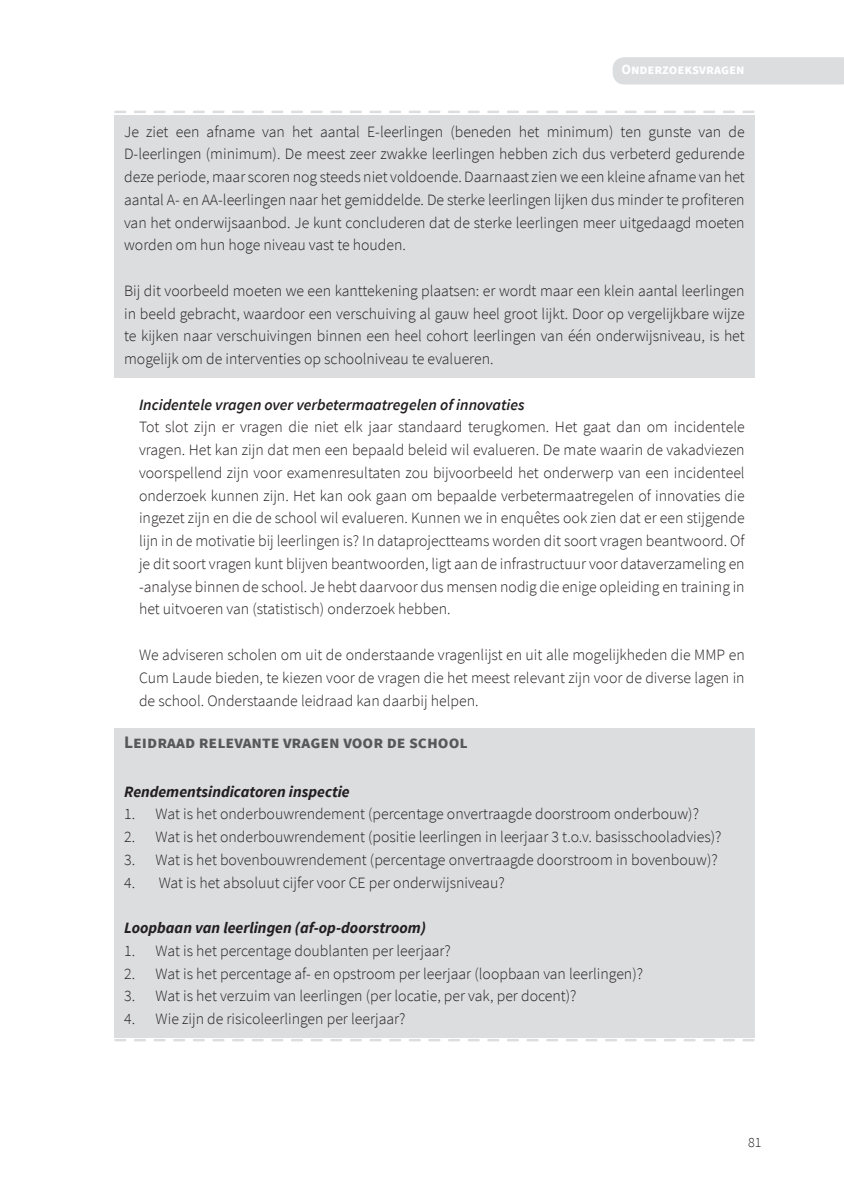
<style>
.page{position:relative;width:844px;height:1191px;background:#fff}
.page>*{position:absolute;margin:0;border:0;box-sizing:border-box;transform-origin:0 0}
.Kader_heading{font:700 17.5px "Source Sans Pro";color:#57585a}
.Body_1st{font:300 15.75px/22.8px "Source Sans Pro";color:#231f20;text-align:justify}
.Body_Kader{font:300 15.75px/22.8px "Source Sans Pro";color:#231f20;text-align:justify}
.Body{font:300 15.75px/22.8px "Source Sans Pro";color:#231f20;text-align:justify}
.Kader_title_2{font:italic 700 15.75px "Source Sans Pro";color:#231f20}
.Kop_2{font:italic 600 15.75px "Source Sans Pro";color:#231f20}
.t1{font:700 14px "Source Sans Pro";color:#fff}
.t2{font:300 14px "Source Sans Pro";color:#231f20}
</style>
<div class="page">
<div style="left:612px;top:57px;width:231px;height:27px;background:#dcdddf"></div>
<div style="left:114px;top:115px;width:640px;height:149px;background:#dcdddf"></div>
<div style="left:114px;top:251px;width:640px;height:36px;background:#dcdddf"></div>
<div style="left:114px;top:274px;width:640px;height:104px;background:#dcdddf"></div>
<div style="left:114px;top:728px;width:640px;height:37px;background:#dcdddf"></div>
<div style="left:114px;top:752px;width:640px;height:35px;background:#dcdddf"></div>
<div style="left:114px;top:775px;width:640px;height:35px;background:#dcdddf"></div>
<div style="left:114px;top:797px;width:640px;height:36px;background:#dcdddf"></div>
<div style="left:114px;top:820px;width:640px;height:36px;background:#dcdddf"></div>
<div style="left:114px;top:843px;width:640px;height:35px;background:#dcdddf"></div>
<div style="left:114px;top:866px;width:640px;height:35px;background:#dcdddf"></div>
<div style="left:114px;top:888px;width:640px;height:36px;background:#dcdddf"></div>
<div style="left:114px;top:911px;width:640px;height:36px;background:#dcdddf"></div>
<div style="left:114px;top:934px;width:640px;height:35px;background:#dcdddf"></div>
<div style="left:114px;top:957px;width:640px;height:35px;background:#dcdddf"></div>
<div style="left:114px;top:979px;width:640px;height:36px;background:#dcdddf"></div>
<div style="left:114px;top:1002px;width:640px;height:36px;background:#dcdddf"></div>
<svg style="left:115px;top:1039px;width:638px;height:2px"></svg>
<svg style="left:115px;top:111px;width:638px;height:2px"></svg>
<p class="t1" style="left:621px;top:60px;width:125px">Onderzoeksvragen</p>
<p class="Body_Kader" style="left:124px;top:120px;width:622px">Je ziet een afname van het aantal E-leerlingen (beneden het minimum) ten gunste van de D-leerlingen (minimum). De meest zeer zwakke leerlingen hebben zich dus verbeterd gedurende deze periode, maar scoren nog steeds niet voldoende. Daarnaast zien we een kleine afname van het aantal A- en AA-leerlingen naar het gemiddelde. De sterke leerlingen lijken dus minder te profiteren van het onderwijsaanbod. Je kunt concluderen dat de sterke leerlingen meer uitgedaagd moeten worden om hun hoge niveau vast te houden.</p>
<p class="Body_Kader" style="left:124px;top:279px;width:622px">Bij dit voorbeeld moeten we een kanttekening plaatsen: er wordt maar een klein aantal leerlingen in beeld gebracht, waardoor een verschuiving al gauw heel groot lijkt. Door op vergelijkbare wijze te kijken naar verschuivingen binnen een heel cohort leerlingen van één onderwijsniveau, is het mogelijk om de interventies op schoolniveau te evalueren.</p>
<p class="Kop_2" style="left:139px;top:394px;width:387px">Incidentele vragen over verbetermaatregelen of innovaties</p>
<p class="Body_1st" style="left:139px;top:416px;width:607px">Tot slot zijn er vragen die niet elk jaar standaard terugkomen. Het gaat dan om incidentele vragen. Het kan zijn dat men een bepaald beleid wil evalueren. De mate waarin de vakadviezen voorspellend zijn voor examenresultaten zou bijvoorbeeld het onderwerp van een incidenteel onderzoek kunnen zijn. Het kan ook gaan om bepaalde verbetermaatregelen of innovaties die ingezet zijn en die de school wil evalueren. Kunnen we in enquêtes ook zien dat er een stijgende lijn in de motivatie bij leerlingen is? In dataprojectteams worden dit soort vragen beantwoord. Of je dit soort vragen kunt blijven beantwoorden, ligt aan de infrastructuur voor dataverzameling en -analyse binnen de school. Je hebt daarvoor dus mensen nodig die enige opleiding en training in het uitvoeren van (statistisch) onderzoek hebben.</p>
<p class="Body" style="left:139px;top:643px;width:607px">We adviseren scholen om uit de onderstaande vragenlijst en uit alle mogelijkheden die MMP en Cum Laude bieden, te kiezen voor de vragen die het meest relevant zijn voor de diverse lagen in de school. Onderstaande leidraad kan daarbij helpen.</p>
<p class="Kader_heading" style="left:124px;top:730px;width:345px">Leidraad relevante vragen voor de school</p>
<p class="Kader_title_2" style="left:124px;top:780px;width:227px">Rendementsindicatoren inspectie</p>
<p class="Body_1st" style="left:124px;top:802px;width:576px">1. Wat is het onderbouwrendement (percentage onvertraagde doorstroom onderbouw)?</p>
<p class="Body_1st" style="left:124px;top:825px;width:598px">2. Wat is het onderbouwrendement (positie leerlingen in leerjaar 3 t.o.v. basisschooladvies)?</p>
<p class="Body_1st" style="left:124px;top:848px;width:595px">3. Wat is het bovenbouwrendement (percentage onvertraagde doorstroom in bovenbouw)?</p>
<p class="Body_1st" style="left:124px;top:871px;width:382px">4. Wat is het absoluut cijfer voor CE per onderwijsniveau?</p>
<p class="Kader_title_2" style="left:124px;top:917px;width:303px">Loopbaan van leerlingen (af-op-doorstroom)</p>
<p class="Body_1st" style="left:124px;top:939px;width:328px">1. Wat is het percentage doublanten per leerjaar?</p>
<p class="Body_1st" style="left:124px;top:962px;width:520px">2. Wat is het percentage af- en opstroom per leerjaar (loopbaan van leerlingen)?</p>
<p class="Body_1st" style="left:124px;top:984px;width:454px">3. Wat is het verzuim van leerlingen (per locatie, per vak, per docent)?</p>
<p class="Body_1st" style="left:124px;top:1007px;width:283px">4. Wie zijn de risicoleerlingen per leerjaar?</p>
<p class="t2" style="left:748px;top:1133px;width:15px">81</p>
</div>
